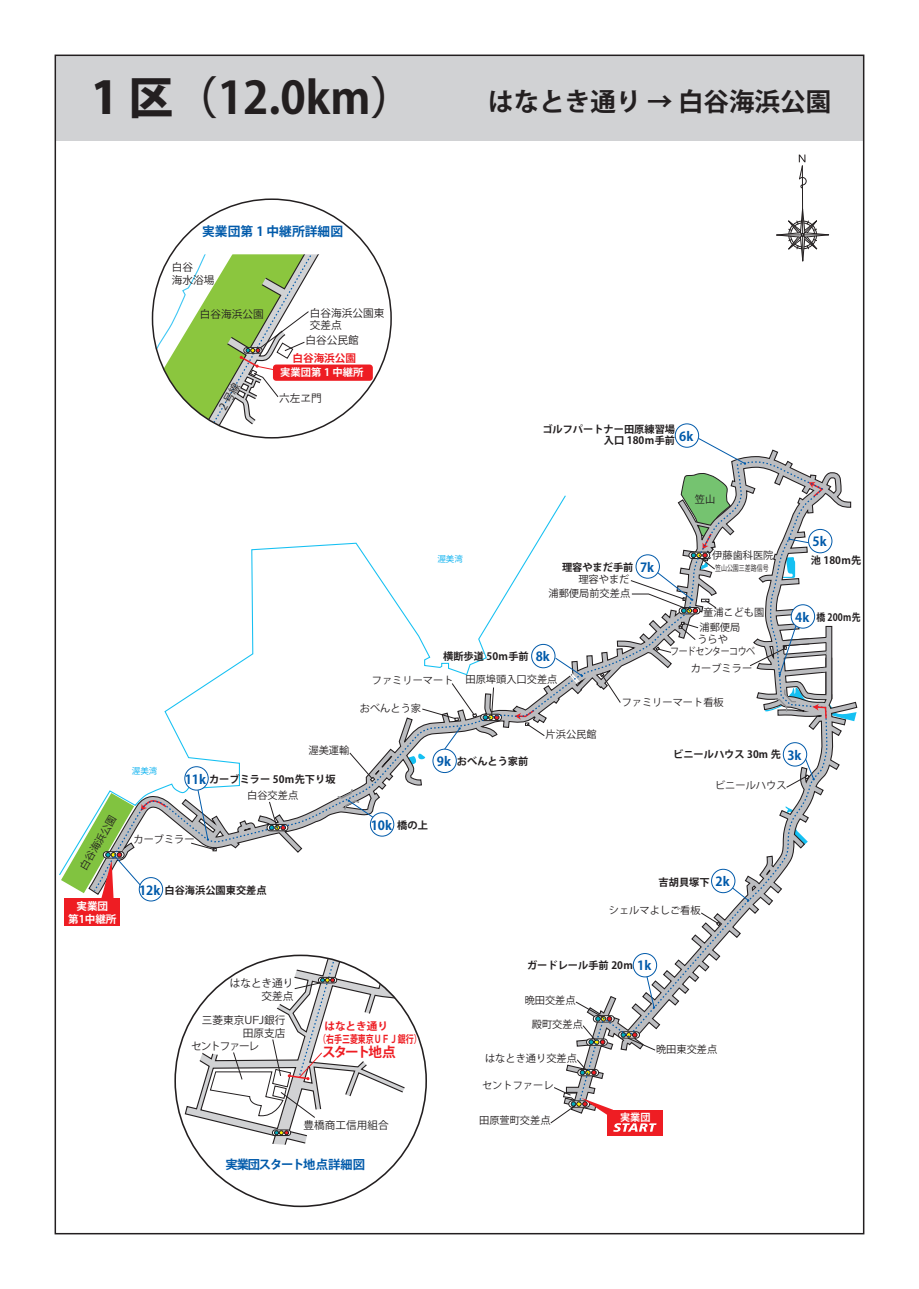
<style>
.page{position:relative;width:919px;height:1289px;background:#fff}
.page>*{position:absolute;margin:0;border:0;box-sizing:border-box;transform-origin:0 0}
.t1{font:700 44.4px "Koz Go Pr 6 N";color:#231f20}
.t2{font:700 25.5px "Koz Go Pr 6 N";color:#231f20}
.t3{font:700 13.65px "Koz Go Pr 6 N";letter-spacing:-.15em;color:#ee1d23}
.t4{font:700 12.75px "Koz Go Pr 6 N";color:#015aaa}
.t5{font:700 12.6px "Koz Go Pr 6 N";color:#015aaa}
.t6{font:700 12.3px "Koz Go Pr 6 N";letter-spacing:-.1em;color:#015aaa}
.t7{font:10.65px/12.8px "Koz Go Pr 6 N";color:#231f20;text-align:right}
.t8{font:700 10.65px/12.8px "Koz Go Pr 6 N";color:#ee1d23}
.t9{font:700 10.65px/12.8px "Koz Go Pr 6 N";color:#fff;text-align:center}
.t10{font:10.65px "Koz Go Pr 6 N";letter-spacing:-.1em;color:#231f20}
.t11{font:700 10.35px "Koz Go Pr 6 N";color:#fff}
.t12{font:10.2px "Koz Go Pr 6 N";color:#231f20}
.t13{font:700 10.2px/10.6px "Koz Go Pr 6 N";color:#231f20;text-align:right}
.t14{font:10.2px/12.8px "Koz Go Pr 6 N";letter-spacing:-.05em;color:#231f20;text-align:center}
.t15{font:700 10.2px "Koz Go Pr 6 N";color:#231f20;scale:.87 1}
.t16{font:700 10.05px "Koz Go Pr 6 N";color:#fff}
.t17{font:8.55px "Koz Go Pr 6 N";color:#00aeef}
.t18{font:7.95px "Koz Go Pr 6 N";color:#231f20;scale:.74 1}
.s1{font-weight:800}
.s2{font-size:12.6px;color:#015aaa}
</style>
<div class="page">
<div style="left:55px;top:55px;width:808px;height:85px;background:#d1d2d4"></div>
<hr style="left:802px;top:166px;width:1px;height:43px;background:#231f20">
<svg style="left:776px;top:208px;width:53px;height:53px"></svg>
<svg style="left:798px;top:154px;width:8px;height:34px"></svg>
<div style="left:64px;top:898px;width:55px;height:27px;background:#ee1d23"></div>
<div style="left:607px;top:1109px;width:55px;height:26px;background:#ee1d23"></div>
<div style="left:674px;top:423px;width:25px;height:24px;border:1px solid #015aaa;border-radius:50%"></div>
<svg style="left:175px;top:954px;width:246px;height:232px"></svg>
<svg style="left:550px;top:996px;width:106px;height:135px"></svg>
<svg style="left:629px;top:721px;width:198px;height:314px"></svg>
<svg style="left:108px;top:495px;width:635px;height:395px"></svg>
<svg style="left:61px;top:793px;width:106px;height:108px"></svg>
<svg style="left:630px;top:437px;width:226px;height:284px"></svg>
<svg style="left:152px;top:198px;width:231px;height:240px"></svg>
<h1 class="t1" style="left:92px;top:73px;width:324px"><span class="s1">1 区</span>（12.0km）</h1>
<p class="t4" style="left:202px;top:224px;width:142px">実業団第 1 中継所詳細図</p>
<p class="t7" style="left:172px;top:261px;width:44px;text-align:left">白谷<br>海水浴場</p>
<p class="t7" style="left:200px;top:308px;width:65px">白谷海浜公園</p>
<p class="t7" style="left:310px;top:306px;width:76px;text-align:left">白谷海浜公園東交差点</p>
<p class="t7" style="left:305px;top:334px;width:55px">白谷公民館</p>
<p class="t8" style="left:292px;top:352px;width:65px">白谷海浜公園</p>
<p class="t11" style="left:280px;top:367px;width:85px">実業団第 1 中継所</p>
<p class="t7" style="left:279px;top:392px;width:44px">六左ヱ門</p>
<h2 class="t2" style="left:488px;top:88px;width:344px">はなとき通り → 白谷海浜公園</h2>
<p class="t13" style="left:542px;top:424px;width:134px">ゴルフパートナー田原練習場入口 180ｍ手前</p>
<p class="t5" style="left:679px;top:429px;width:16px">6k</p>
<p class="t12" style="left:695px;top:493px;width:22px">笠山</p>
<p class="t17" style="left:437px;top:554px;width:27px">渥美湾</p>
<p class="t5" style="left:640px;top:560px;width:16px">7k</p>
<p class="t13" style="left:562px;top:562px;width:73px">理容やまだ手前</p>
<p class="t12" style="left:578px;top:573px;width:53px">理容やまだ</p>
<p class="t12" style="left:548px;top:587px;width:83px">浦郵便局前交差点</p>
<p class="t5" style="left:535px;top:649px;width:16px">8k</p>
<p class="t13" style="left:443px;top:651px;width:87px">横断歩道 50ｍ手前</p>
<p class="t12" style="left:712px;top:549px;width:63px">伊藤歯科医院</p>
<p class="t18" style="left:715px;top:563px;width:74px">笠山公園三差路信号</p>
<p class="t12" style="left:703px;top:607px;width:63px">童浦こども園</p>
<p class="t12" style="left:699px;top:621px;width:42px">浦郵便局</p>
<p class="t14" style="left:670px;top:632px;width:86px">うらや<br>フードセンターコウベ</p>
<p class="t12" style="left:691px;top:662px;width:63px">カーブミラー</p>
<p class="t5" style="left:812px;top:534px;width:16px">5k</p>
<p class="t13" style="left:810px;top:555px;width:52px">池 180ｍ先</p>
<p class="t15" style="left:795px;top:611px;width:77px"><span class="s2">4k</span> 橋 200ｍ先</p>
<p class="t12" style="left:78px;top:866px;width:63px;rotate:-60deg">白谷海浜公園</p>
<p class="t9" style="left:68px;top:900px;width:50px">実業団第1中継所</p>
<p class="t17" style="left:132px;top:766px;width:27px">渥美湾</p>
<p class="t12" style="left:308px;top:745px;width:42px">渥美運輸</p>
<p class="t5" style="left:185px;top:772px;width:23px">11k</p>
<p class="t13" style="left:209px;top:774px;width:128px">カーブミラー 50ｍ先下り坂</p>
<p class="t12" style="left:247px;top:789px;width:53px">白谷交差点</p>
<p class="t12" style="left:133px;top:833px;width:63px">カーブミラー</p>
<p class="t12" style="left:372px;top:674px;width:83px">ファミリーマート</p>
<p class="t12" style="left:360px;top:702px;width:63px">おべんとう家</p>
<p class="t12" style="left:465px;top:673px;width:93px">田原埠頭入口交差点</p>
<p class="t12" style="left:545px;top:729px;width:53px">片浜公民館</p>
<p class="t5" style="left:437px;top:754px;width:16px">9k</p>
<p class="t13" style="left:457px;top:756px;width:73px">おべんとう家前</p>
<p class="t5" style="left:370px;top:818px;width:23px">10k</p>
<p class="t13" style="left:397px;top:820px;width:32px">橋の上</p>
<p class="t5" style="left:139px;top:882px;width:23px">12k</p>
<p class="t13" style="left:164px;top:884px;width:104px">白谷海浜公園東交差点</p>
<p class="t12" style="left:621px;top:696px;width:104px">ファミリーマート看板</p>
<p class="t13" style="left:673px;top:749px;width:109px">ビニールハウス 30m 先</p>
<p class="t5" style="left:787px;top:748px;width:16px">3k</p>
<p class="t12" style="left:715px;top:779px;width:73px">ビニールハウス</p>
<p class="t5" style="left:715px;top:874px;width:16px">2k</p>
<p class="t13" style="left:658px;top:877px;width:53px">吉胡貝塚下</p>
<p class="t12" style="left:608px;top:904px;width:93px">シェルマよしご看板</p>
<p class="t13" style="left:527px;top:959px;width:108px">ガードレール手前 20ｍ</p>
<p class="t5" style="left:637px;top:958px;width:16px">1k</p>
<p class="t7" style="left:230px;top:976px;width:65px">はなとき通り交差点</p>
<p class="t7" style="left:202px;top:1013px;width:85px">三菱東京ＵＦＪ銀行田原支店</p>
<p class="t8" style="left:318px;top:1019px;width:105px;text-indent:6px">はなとき通り<br>（右手三菱東京ＵＦＪ銀行）</p>
<p class="t10" style="left:191px;top:1040px;width:70px">セントファーレ</p>
<h3 class="t3" style="left:322px;top:1044px;width:75px">スタート地点</h3>
<p class="t7" style="left:303px;top:1118px;width:87px">豊橋商工信用組合</p>
<p class="t6" style="left:225px;top:1157px;width:141px">実業団スタート地点詳細図</p>
<p class="t12" style="left:524px;top:994px;width:53px">晩田交差点</p>
<p class="t12" style="left:532px;top:1018px;width:53px">殿町交差点</p>
<p class="t12" style="left:485px;top:1052px;width:93px">はなとき通り交差点</p>
<p class="t12" style="left:482px;top:1079px;width:73px">セントファーレ</p>
<p class="t12" style="left:479px;top:1114px;width:73px">田原萱町交差点</p>
<p class="t12" style="left:656px;top:1043px;width:63px">晩田東交差点</p>
<p class="t16" style="left:620px;top:1111px;width:32px">実業団</p>
</div>
